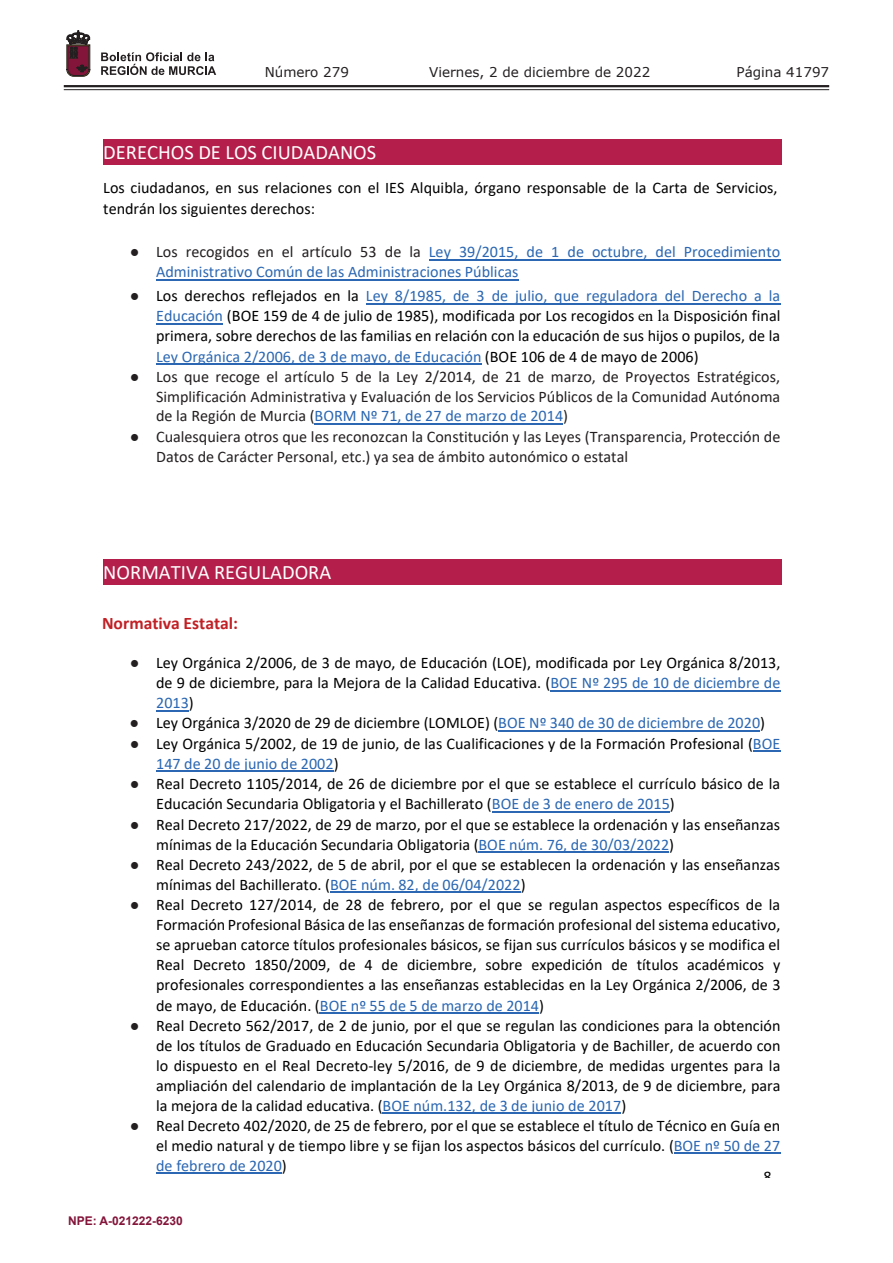
<style>
.page{position:relative;width:893px;height:1263px;background:#fff}
.page>*{position:absolute;margin:0;border:0;box-sizing:border-box;transform-origin:0 0}
.t1{font:20.55px "Calibri";color:#fff}
.t2{font:700 17.55px "Calibri";color:#c12025}
.t3{font:16.05px/20.1px "Calibri";color:#000}
.t4{font:16.05px/20px "Calibri";color:#231f20;text-align:justify}
.t5{font:16.05px/20px "Calibri";color:#2b67b2}
.t6{font:13.5px "Verdana";color:#231f20}
.t7{font:700 12px "Arial";color:#83143a}
.s1{font-family:"Times New Roman";color:#231f20}
.s2{color:#231f20}
.s3{color:#2b67b2}
.s4{font-family:"Times New Roman"}
</style>
<div class="page">
<hr style="left:64px;top:85px;width:765px;height:2px;background:#231f20">
<hr style="left:64px;top:89px;width:765px;height:1px;background:#231f20">
<svg style="left:101px;top:52px;width:115px;height:23px"></svg>
<svg style="left:67px;top:31px;width:23px;height:45px"></svg>
<div style="left:103px;top:139px;width:679px;height:26px;background:#b31e4a"></div>
<hr style="left:429px;top:259px;width:351px;height:1px;background:#2b67b2">
<hr style="left:156px;top:279px;width:363px;height:1px;background:#2b67b2">
<hr style="left:366px;top:303px;width:414px;height:1px;background:#2b67b2">
<hr style="left:156px;top:323px;width:67px;height:1px;background:#2b67b2">
<hr style="left:156px;top:363px;width:325px;height:1px;background:#2b67b2">
<hr style="left:315px;top:423px;width:248px;height:1px;background:#2b67b2">
<div style="left:103px;top:559px;width:679px;height:25px;background:#b31e4a"></div>
<hr style="left:550px;top:690px;width:230px;height:1px;background:#2b67b2">
<hr style="left:156px;top:710px;width:33px;height:1px;background:#2b67b2">
<hr style="left:498px;top:730px;width:262px;height:1px;background:#2b67b2">
<svg style="left:753px;top:751px;width:27px;height:1px"></svg>
<hr style="left:156px;top:771px;width:178px;height:1px;background:#2b67b2">
<hr style="left:492px;top:811px;width:178px;height:1px;background:#2b67b2">
<hr style="left:478px;top:851px;width:191px;height:1px;background:#2b67b2">
<hr style="left:330px;top:892px;width:191px;height:1px;background:#2b67b2">
<hr style="left:320px;top:1012px;width:219px;height:1px;background:#2b67b2">
<hr style="left:383px;top:1112px;width:238px;height:2px;background:#2b67b2">
<hr style="left:674px;top:1153px;width:106px;height:1px;background:#2b67b2">
<hr style="left:156px;top:1173px;width:126px;height:1px;background:#2b67b2">
<p class="t6" style="left:265px;top:62px;width:86px">Número 279</p>
<p class="t6" style="left:429px;top:62px;width:223px">Viernes, 2 de diciembre de 2022</p>
<p class="t6" style="left:736px;top:62px;width:94px">Página 41797</p>
<p class="t1" style="left:103px;top:138px;width:275px">DERECHOS DE LOS CIUDADANOS</p>
<p class="t3" style="left:103px;top:176px;width:676px;line-height:21.3px">Los ciudadanos, en sus relaciones con el IES Alquibla, órgano responsable de la Carta de Servicios, tendrán los siguientes derechos:</p>
<p class="t5" style="left:156px;top:241px;width:626px;text-indent:-26px"><span class="s1">●</span> <span class="s2">Los recogidos en el artículo 53 de la</span> Ley 39/2015, de 1 de octubre, del Procedimiento<br>Administrativo Común de las Administraciones Públicas</p>
<p class="t3" style="left:156px;top:286px;width:626px;text-align:justify;text-indent:-26px"><span class="s1">●</span> Los derechos reflejados en la <span class="s3">Ley 8/1985, de 3 de julio, que reguladora del Derecho a la Educación</span> (BOE 159 de 4 de julio de 1985), modificada por Los recogidos <span class="s4">en la</span> Disposición final primera, sobre derechos de las familias en relación con la educación de sus hijos o pupilos, de la <span class="s3">Ley Orgánica 2/2006, de 3 de mayo, de Educación</span> (BOE 106 de 4 de mayo de 2006)</p>
<p class="t4" style="left:156px;top:366px;width:626px;text-indent:-26px"><span class="s4">●</span> Los que recoge el artículo 5 de la Ley 2/2014, de 21 de marzo, de Proyectos Estratégicos, Simplificación Administrativa y Evaluación de los Servicios Públicos de la Comunidad Autónoma de la Región de Murcia (<span class="s3">BORM Nº 71, de 27 de marzo de 2014</span>)</p>
<p class="t4" style="left:156px;top:426px;width:626px;text-indent:-26px"><span class="s4">●</span> Cualesquiera otros que les reconozcan la Constitución y las Leyes (Transparencia, Protección de<br>Datos de Carácter Personal, etc.) ya sea de ámbito autonómico o estatal</p>
<p class="t1" style="left:103px;top:557px;width:230px">NORMATIVA REGULADORA</p>
<p class="t2" style="left:102px;top:610px;width:138px">Normativa Estatal:</p>
<p class="t3" style="left:156px;top:652px;width:626px;text-align:justify;text-indent:-26px"><span class="s1">●</span> Ley Orgánica 2/2006, de 3 de mayo, de Educación (LOE), modificada por Ley Orgánica 8/2013, de 9 de diciembre, para la Mejora de la Calidad Educativa. (<span class="s3">BOE Nº 295 de 10 de diciembre de 2013</span>)</p>
<p class="t3" style="left:130px;top:713px;width:637px"><span class="s1">●</span> Ley Orgánica 3/2020 de 29 de diciembre (LOMLOE) (<span class="s3">BOE Nº 340 de 30 de diciembre de 2020</span>)</p>
<p class="t3" style="left:156px;top:733px;width:626px;text-indent:-26px"><span class="s1">●</span> Ley Orgánica 5/2002, de 19 de junio, de las Cualificaciones y de la Formación Profesional (<span class="s3">BOE<br>147 de 20 de junio de 2002</span>)</p>
<p class="t3" style="left:156px;top:773px;width:625px;text-indent:-26px"><span class="s1">●</span> Real Decreto 1105/2014, de 26 de diciembre por el que se establece el currículo básico de la<br>Educación Secundaria Obligatoria y el Bachillerato (<span class="s3">BOE de 3 de enero de 2015</span>)</p>
<p class="t3" style="left:156px;top:814px;width:625px;text-indent:-26px"><span class="s1">●</span> Real Decreto 217/2022, de 29 de marzo, por el que se establece la ordenación y las enseñanzas mínimas de la Educación Secundaria Obligatoria (<span class="s3">BOE núm. 76, de 30/03/2022</span>)</p>
<p class="t3" style="left:156px;top:854px;width:626px;text-indent:-26px"><span class="s1">●</span> Real Decreto 243/2022, de 5 de abril, por el que se establecen la ordenación y las enseñanzas mínimas del Bachillerato. (<span class="s3">BOE núm. 82, de 06/04/2022</span>)</p>
<p class="t3" style="left:156px;top:894px;width:626px;text-align:justify;text-indent:-26px"><span class="s1">●</span> Real Decreto 127/2014, de 28 de febrero, por el que se regulan aspectos específicos de la Formación Profesional Básica de las enseñanzas de formación profesional del sistema educativo, se aprueban catorce títulos profesionales básicos, se fijan sus currículos básicos y se modifica el Real Decreto 1850/2009, de 4 de diciembre, sobre expedición de títulos académicos y profesionales correspondientes a las enseñanzas establecidas en la Ley Orgánica 2/2006, de 3 de mayo, de Educación. (<span class="s3">BOE nº 55 de 5 de marzo de 2014</span>)</p>
<p class="t3" style="left:156px;top:1015px;width:626px;text-align:justify;text-indent:-26px"><span class="s1">●</span> Real Decreto 562/2017, de 2 de junio, por el que se regulan las condiciones para la obtención de los títulos de Graduado en Educación Secundaria Obligatoria y de Bachiller, de acuerdo con lo dispuesto en el Real Decreto‐ley 5/2016, de 9 de diciembre, de medidas urgentes para la ampliación del calendario de implantación de la Ley Orgánica 8/2013, de 9 de diciembre, para la mejora de la calidad educativa. (<span class="s3">BOE núm.132, de 3 de junio de 2017</span>)</p>
<p class="t3" style="left:156px;top:1115px;width:626px;text-align:justify;text-indent:-26px"><span class="s1">●</span> Real Decreto 402/2020, de 25 de febrero, por el que se establece el título de Técnico en Guía en el medio natural y de tiempo libre y se fijan los aspectos básicos del currículo. (<span class="s3">BOE nº 50 de 27 de febrero de 2020</span>)</p>
<p class="t3" style="left:763px;top:1166px;width:10px">8</p>
<p class="t7" style="left:68px;top:1212px;width:116px">NPE: A-021222-6230</p>
</div>
